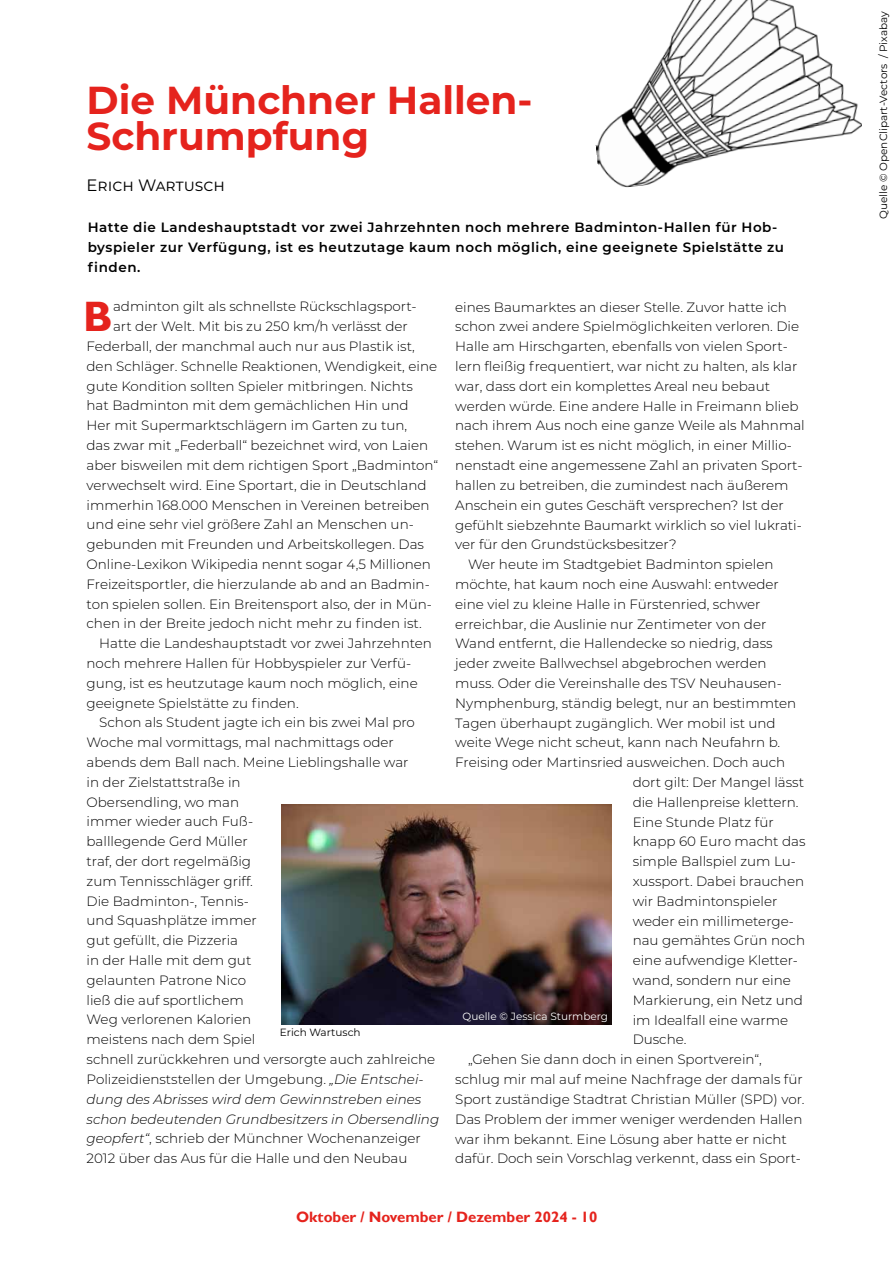
<style>
.page{position:relative;width:893px;height:1263px;background:#fff}
.page>*{position:absolute;margin:0;border:0;box-sizing:border-box;transform-origin:0 0}
.t1{font:700 42.6px "Gill Sans";color:#e5231d}
.t2{font:700 39px/36px "Montserrat";color:#e5231d}
.t3{font:16.5px "Montserrat";color:#000}
.t4{font:700 15px "Gill Sans";color:#e5231d}
.t5{font:300 13.5px "Montserrat";color:#000}
.t6{font:600 13.5px/19.8px "Montserrat";letter-spacing:.04em;color:#000}
.t7{font:italic 300 13.5px "Montserrat";color:#000}
.t8{font:10.5px "Montserrat";color:#000}
.t9{font:10.5px "Montserrat";color:#fff}
.s1{font-style:italic}
</style>
<div class="page">
<img style="left:282px;top:805px;width:329px;height:220px">
<img style="left:595px;top:0;width:267px;height:188px">
<h2 class="t2" style="left:87px;top:80px;width:447px">Die Münchner Hallen-<br>Schrumpfung</h2>
<p class="t3" style="left:87px;top:173px;width:140px">Erich Wartusch</p>
<p class="t6" style="left:88px;top:217px;width:698px">Hatte die Landeshauptstadt vor zwei Jahrzehnten noch mehrere Badminton-Hallen für Hob&shy;byspieler zur Verfügung, ist es heutzutage kaum noch möglich, eine geeignete Spielstätte zu finden.</p>
<h1 class="t1" style="left:83px;top:291px;width:31px">B</h1>
<p class="t5" style="left:113px;top:297px;width:305px">adminton gilt als schnellste Rückschlagsport-</p>
<p class="t5" style="left:455px;top:298px;width:333px">eines Baumarktes an dieser Stelle. Zuvor hatte ich</p>
<p class="t5" style="left:455px;top:317px;width:345px">schon zwei andere Spielmöglichkeiten verloren. Die</p>
<p class="t5" style="left:455px;top:337px;width:334px">Halle am Hirschgarten, ebenfalls von vielen Sport-</p>
<p class="t5" style="left:455px;top:357px;width:344px">lern fleißig frequentiert, war nicht zu halten, als klar</p>
<p class="t5" style="left:455px;top:377px;width:316px">war, dass dort ein komplettes Areal neu bebaut</p>
<p class="t5" style="left:455px;top:397px;width:345px">werden würde. Eine andere Halle in Freimann blieb</p>
<p class="t5" style="left:455px;top:416px;width:351px">nach ihrem Aus noch eine ganze Weile als Mahnmal</p>
<p class="t5" style="left:455px;top:436px;width:338px">stehen. Warum ist es nicht möglich, in einer Millio-</p>
<p class="t5" style="left:455px;top:456px;width:349px">nenstadt eine angemessene Zahl an privaten Sport-</p>
<p class="t5" style="left:455px;top:476px;width:335px">hallen zu betreiben, die zumindest nach äußerem</p>
<p class="t5" style="left:455px;top:496px;width:330px">Anschein ein gutes Geschäft versprechen? Ist der</p>
<p class="t5" style="left:455px;top:515px;width:348px">gefühlt siebzehnte Baumarkt wirklich so viel lukrati-</p>
<p class="t5" style="left:455px;top:535px;width:223px">ver für den Grundstücksbesitzer?</p>
<p class="t5" style="left:468px;top:555px;width:307px">Wer heute im Stadtgebiet Badminton spielen</p>
<p class="t5" style="left:455px;top:575px;width:325px">möchte, hat kaum noch eine Auswahl: entweder</p>
<p class="t5" style="left:455px;top:595px;width:307px">eine viel zu kleine Halle in Fürstenried, schwer</p>
<p class="t5" style="left:455px;top:615px;width:313px">erreichbar, die Auslinie nur Zentimeter von der</p>
<p class="t5" style="left:455px;top:634px;width:319px">Wand entfernt, die Hallendecke so niedrig, dass</p>
<p class="t5" style="left:455px;top:654px;width:313px">jeder zweite Ballwechsel abgebrochen werden</p>
<p class="t5" style="left:455px;top:674px;width:328px">muss. Oder die Vereinshalle des TSV Neuhausen-</p>
<p class="t5" style="left:455px;top:694px;width:343px">Nymphenburg, ständig belegt, nur an bestimmten</p>
<p class="t5" style="left:455px;top:714px;width:322px">Tagen überhaupt zugänglich. Wer mobil ist und</p>
<p class="t5" style="left:455px;top:733px;width:327px">weite Wege nicht scheut, kann nach Neufahrn b.</p>
<p class="t5" style="left:455px;top:753px;width:332px">Freising oder Martinsried ausweichen. Doch auch</p>
<p class="t5" style="left:633px;top:773px;width:173px">dort gilt: Der Mangel lässt</p>
<p class="t5" style="left:633px;top:793px;width:167px">die Hallenpreise klettern.</p>
<p class="t5" style="left:633px;top:813px;width:143px">Eine Stunde Platz für</p>
<p class="t5" style="left:633px;top:832px;width:174px">knapp 60 Euro macht das</p>
<p class="t5" style="left:633px;top:852px;width:165px">simple Ballspiel zum Lu-</p>
<p class="t5" style="left:633px;top:872px;width:173px">xussport. Dabei brauchen</p>
<p class="t5" style="left:633px;top:892px;width:146px">wir Badmintonspieler</p>
<p class="t5" style="left:633px;top:912px;width:163px">weder ein millimeterge-</p>
<p class="t5" style="left:633px;top:931px;width:174px">nau gemähtes Grün noch</p>
<p class="t5" style="left:633px;top:951px;width:167px">eine aufwendige Kletter-</p>
<p class="t5" style="left:633px;top:971px;width:160px">wand, sondern nur eine</p>
<p class="t5" style="left:633px;top:991px;width:172px">Markierung, ein Netz und</p>
<p class="t5" style="left:633px;top:1011px;width:157px">im Idealfall eine warme</p>
<p class="t5" style="left:633px;top:1030px;width:55px">Dusche.</p>
<p class="t5" style="left:468px;top:1050px;width:295px">„Gehen Sie dann doch in einen Sportverein“,</p>
<p class="t5" style="left:455px;top:1070px;width:349px">schlug mir mal auf meine Nachfrage der damals für</p>
<p class="t5" style="left:455px;top:1090px;width:351px">Sport zuständige Stadtrat Christian Müller (SPD) vor.</p>
<p class="t5" style="left:455px;top:1110px;width:349px">Das Problem der immer weniger werdenden Hallen</p>
<p class="t5" style="left:455px;top:1129px;width:333px">war ihm bekannt. Eine Lösung aber hatte er nicht</p>
<p class="t5" style="left:455px;top:1149px;width:347px">dafür. Doch sein Vorschlag verkennt, dass ein Sport-</p>
<p class="t5" style="left:113px;top:317px;width:296px">art der Welt. Mit bis zu 250 km/h verlässt der</p>
<p class="t5" style="left:87px;top:337px;width:330px">Federball, der manchmal auch nur aus Plastik ist,</p>
<p class="t5" style="left:87px;top:357px;width:352px">den Schläger. Schnelle Reaktionen, Wendigkeit, eine</p>
<p class="t5" style="left:87px;top:377px;width:328px">gute Kondition sollten Spieler mitbringen. Nichts</p>
<p class="t5" style="left:87px;top:396px;width:324px">hat Badminton mit dem gemächlichen Hin und</p>
<p class="t5" style="left:87px;top:416px;width:322px">Her mit Supermarktschlägern im Garten zu tun,</p>
<p class="t5" style="left:87px;top:436px;width:343px">das zwar mit „Federball“ bezeichnet wird, von Laien</p>
<p class="t5" style="left:87px;top:456px;width:353px">aber bisweilen mit dem richtigen Sport „Badminton“</p>
<p class="t5" style="left:87px;top:476px;width:342px">verwechselt wird. Eine Sportart, die in Deutschland</p>
<p class="t5" style="left:87px;top:495px;width:345px">immerhin 168.000 Menschen in Vereinen betreiben</p>
<p class="t5" style="left:87px;top:515px;width:329px">und eine sehr viel größere Zahl an Menschen un-</p>
<p class="t5" style="left:87px;top:535px;width:339px">gebunden mit Freunden und Arbeitskollegen. Das</p>
<p class="t5" style="left:87px;top:555px;width:346px">Online-Lexikon Wikipedia nennt sogar 4,5 Millionen</p>
<p class="t5" style="left:87px;top:575px;width:345px">Freizeitsportler, die hierzulande ab and an Badmin-</p>
<p class="t5" style="left:87px;top:595px;width:347px">ton spielen sollen. Ein Breitensport also, der in Mün-</p>
<p class="t5" style="left:87px;top:614px;width:337px">chen in der Breite jedoch nicht mehr zu finden ist.</p>
<p class="t5" style="left:99px;top:634px;width:334px">Hatte die Landeshauptstadt vor zwei Jahrzehnten</p>
<p class="t5" style="left:87px;top:654px;width:326px">noch mehrere Hallen für Hobbyspieler zur Verfü-</p>
<p class="t5" style="left:87px;top:674px;width:333px">gung, ist es heutzutage kaum noch möglich, eine</p>
<p class="t5" style="left:87px;top:694px;width:214px">geeignete Spielstätte zu finden.</p>
<p class="t5" style="left:99px;top:713px;width:317px">Schon als Student jagte ich ein bis zwei Mal pro</p>
<p class="t5" style="left:87px;top:733px;width:309px">Woche mal vormittags, mal nachmittags oder</p>
<p class="t5" style="left:87px;top:753px;width:323px">abends dem Ball nach. Meine Lieblingshalle war</p>
<p class="t5" style="left:87px;top:773px;width:156px">in der Zielstattstraße in</p>
<p class="t5" style="left:87px;top:793px;width:154px">Obersendling, wo man</p>
<p class="t5" style="left:87px;top:812px;width:168px">immer wieder auch Fuß-</p>
<p class="t5" style="left:87px;top:832px;width:163px">balllegende Gerd Müller</p>
<p class="t5" style="left:87px;top:852px;width:166px">traf, der dort regelmäßig</p>
<p class="t5" style="left:87px;top:872px;width:168px">zum Tennisschläger griff.</p>
<p class="t5" style="left:87px;top:892px;width:164px">Die Badminton-, Tennis-</p>
<p class="t5" style="left:87px;top:911px;width:172px">und Squashplätze immer</p>
<p class="t5" style="left:87px;top:931px;width:153px">gut gefüllt, die Pizzeria</p>
<p class="t5" style="left:87px;top:951px;width:166px">in der Halle mit dem gut</p>
<p class="t5" style="left:87px;top:971px;width:161px">gelaunten Patrone Nico</p>
<p class="t5" style="left:87px;top:991px;width:159px">ließ die auf sportlichem</p>
<p class="t5" style="left:87px;top:1010px;width:166px">Weg verlorenen Kalorien</p>
<p class="t5" style="left:87px;top:1030px;width:170px">meistens nach dem Spiel</p>
<p class="t5" style="left:87px;top:1050px;width:350px">schnell zurückkehren und versorgte auch zahlreiche</p>
<p class="t5" style="left:87px;top:1070px;width:339px">Polizeidienststellen der Umgebung. <span class="s1">„Die Entschei-</span></p>
<p class="t7" style="left:87px;top:1090px;width:336px">dung des Abrisses wird dem Gewinnstreben eines</p>
<p class="t7" style="left:87px;top:1109px;width:354px">schon bedeutenden Grundbesitzers in Obersendling</p>
<p class="t5" style="left:87px;top:1129px;width:336px"><span class="s1">geopfert“</span>, schrieb der Münchner Wochenanzeiger</p>
<p class="t5" style="left:87px;top:1149px;width:322px">2012 über das Aus für die Halle und den Neubau</p>
<p class="t9" style="left:463px;top:1009px;width:147px">Quelle © Jessica Sturmberg</p>
<p class="t8" style="left:280px;top:1025px;width:82px">Erich Wartusch</p>
<p class="t4" style="left:296px;top:1208px;width:303px">Oktober / November / Dezember 2024 - 10</p>
<p class="t8" style="left:876px;top:219px;width:210px;rotate:-90deg">Quelle © OpenClipart-Vectors / Pixabay</p>
</div>
